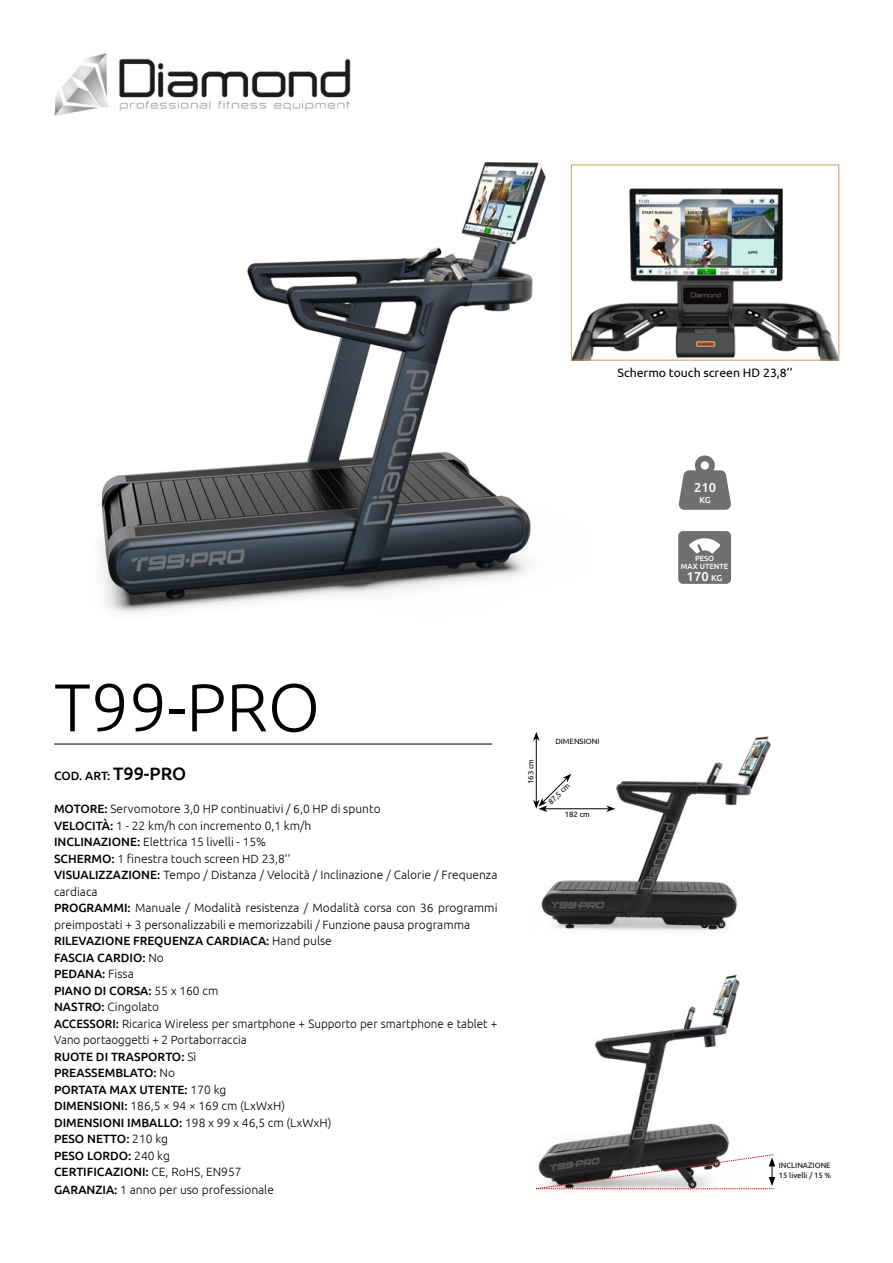
<style>
.page{position:relative;width:893px;height:1263px;background:#fff}
.page>*{position:absolute;margin:0;border:0;box-sizing:border-box;transform-origin:0 0}
.t1{font:300 67.5px "Ubuntu";color:#000}
.t2{font:500 12.9px "Ubuntu";color:#fff}
.t3{font:12.3px "Ubuntu";color:#000}
.t4{font:300 12px/16.5px "Ubuntu";color:#000}
.t5{font:500 12px "Ubuntu";color:#000}
.t6{font:500 8.7px "Ubuntu";color:#fff}
.t7{font:7.65px/9.4px "Ubuntu";color:#000}
.t8{font:500 7.5px/7.5px "Ubuntu";color:#fff;text-align:center}
.s1{font-size:18px}
.s2{font-weight:500}
.s3{font-size:8.7px}
</style>
<div class="page">
<img style="left:536px;top:974px;width:227px;height:216px">
<svg style="left:536px;top:1154px;width:239px;height:35px"></svg>
<hr style="left:54px;top:744px;width:438px;height:1px;background:#000">
<img style="left:54px;top:53px;width:297px;height:63px">
<img style="left:101px;top:162px;width:497px;height:451px">
<img style="left:573px;top:172px;width:264px;height:186px">
<div style="left:571px;top:165px;width:268px;height:195px;border:1px solid #ca9e67"></div>
<svg style="left:678px;top:455px;width:53px;height:55px"></svg>
<svg style="left:678px;top:531px;width:53px;height:53px;background:#818080"></svg>
<img style="left:535px;top:736px;width:236px;height:195px">
<hr style="left:536px;top:738px;width:1px;height:64px;background:#000">
<svg style="left:533px;top:732px;width:7px;height:9px"></svg>
<hr style="left:545px;top:808px;width:64px;height:1px;background:#000">
<svg style="left:606px;top:805px;width:9px;height:7px"></svg>
<svg style="left:533px;top:774px;width:38px;height:38px"></svg>
<p class="t3" style="left:618px;top:365px;width:176px">Schermo touch screen HD 23,8’’</p>
<h1 class="t1" style="left:54px;top:667px;width:268px">T99-PRO</h1>
<p class="t5" style="left:54px;top:768px;width:134px">COD. ART: <span class="s1">T99-PRO</span></p>
<p class="t4" style="left:54px;top:800px;width:445px"><span class="s2">MOTORE:</span> Servomotore 3,0 HP continuativi / 6,0 HP di spunto<br><span class="s2">VELOCITÀ:</span> 1 - 22 km/h con incremento 0,1 km/h<br><span class="s2">INCLINAZIONE:</span> Elettrica 15 livelli - 15%<br><span class="s2">SCHERMO:</span> 1 finestra touch screen HD 23,8’’<br><span class="s2">VISUALIZZAZIONE:</span> Tempo / Distanza / Velocità / Inclinazione / Calorie / Frequenza cardiaca<br><span class="s2">PROGRAMMI:</span> Manuale / Modalità resistenza / Modalità corsa con 36 programmi preimpostati + 3 personalizzabili e memorizzabili / Funzione pausa programma <span class="s2">RILEVAZIONE FREQUENZA CARDIACA:</span> Hand pulse<br><span class="s2">FASCIA CARDIO:</span> No<br><span class="s2">PEDANA:</span> Fissa<br><span class="s2">PIANO DI CORSA:</span> 55 x 160 cm<br><span class="s2">NASTRO:</span> Cingolato<br><span class="s2">ACCESSORI:</span> Ricarica Wireless per smartphone + Supporto per smartphone e tablet + Vano portaoggetti + 2 Portaborraccia<br><span class="s2">RUOTE DI TRASPORTO:</span> Sì<br><span class="s2">PREASSEMBLATO:</span> No<br><span class="s2">PORTATA MAX UTENTE:</span> 170 kg<br><span class="s2">DIMENSIONI:</span> 186,5 × 94 × 169 cm (LxWxH)<br><span class="s2">DIMENSIONI IMBALLO:</span> 198 x 99 x 46,5 cm (LxWxH)<br><span class="s2">PESO NETTO:</span> 210 kg<br><span class="s2">PESO LORDO:</span> 240 kg<br><span class="s2">CERTIFICAZIONI:</span> CE, RoHS, EN957</p>
<p class="t4" style="left:54px;top:1181px;width:221px"><span class="s2">GARANZIA:</span> 1 anno per uso professionale</p>
<p class="t7" style="left:526px;top:784px;width:27px;rotate:-90deg">163 cm</p>
<p class="t7" style="left:555px;top:736px;width:46px">DIMENSIONI</p>
<p class="t7" style="left:546px;top:800px;width:28px;rotate:-45deg">87,5 cm</p>
<p class="t7" style="left:565px;top:809px;width:27px">182 cm</p>
<p class="t2" style="left:694px;top:480px;width:24px">210</p>
<p class="t6" style="left:699px;top:494px;width:13px">KG</p>
<p class="t8" style="left:681px;top:554px;width:49px">PESO<br>MAX UTENTE</p>
<p class="t2" style="left:687px;top:568px;width:37px">170 <span class="s3">KG</span></p>
<p class="t7" style="left:779px;top:1160px;width:54px">INCLINAZIONE<br>15 livelli / 15 %</p>
</div>
